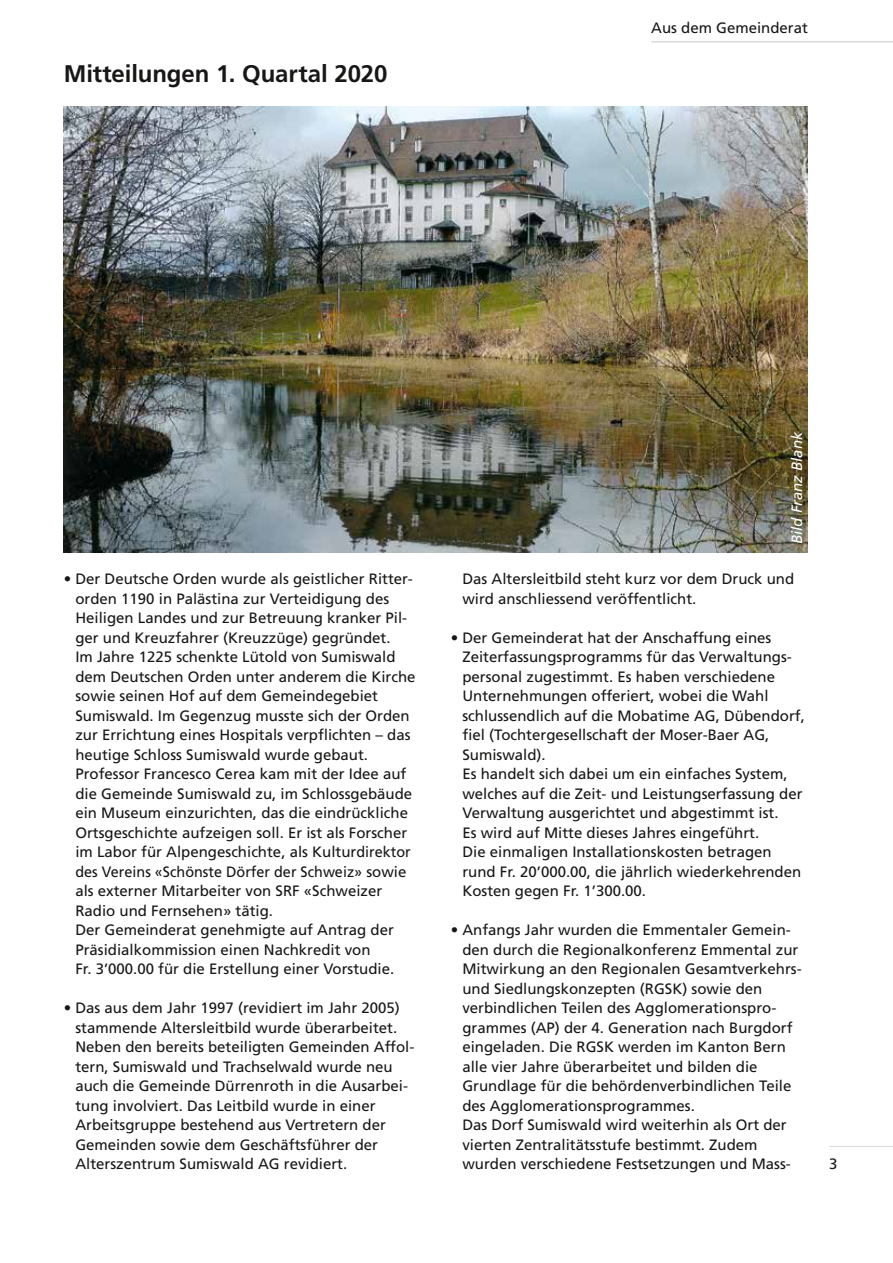
<style>
.page{position:relative;width:893px;height:1263px;background:#fff}
.page>*{position:absolute;margin:0;border:0;box-sizing:border-box;transform-origin:0 0}
.t1{font:700 24px "Frutiger LT Std";letter-spacing:-.005em;color:#181716}
.t2{font:15px/19.5px "Frutiger LT Std";color:#181716}
.t3{font:italic 15px "Frutiger LT Std";color:#fff}
</style>
<div class="page">
<hr style="left:829px;top:1146px;width:64px;height:1px;background:#d9dada">
<hr style="left:651px;top:41px;width:242px;height:2px;background:#d9dada">
<img style="left:64px;top:106px;width:744px;height:447px">
<h1 class="t1" style="left:64px;top:59px;width:325px">Mitteilungen 1. Quartal 2020</h1>
<p class="t2" style="left:651px;top:18px;width:158px">Aus dem Gemeinderat</p>
<p class="t2" style="left:75px;top:569px;width:342px;text-indent:-12px">• Der Deutsche Orden wurde als geistlicher Ritter&shy;orden 1190 in Palästina zur Verteidigung des Heiligen Landes und zur Betreuung kranker Pil&shy;ger und Kreuzfahrer (Kreuzzüge) gegründet.<br>Im Jahre 1225 schenkte Lütold von Sumiswald dem Deutschen Orden unter anderem die Kirche sowie seinen Hof auf dem Gemeindegebiet Sumiswald. Im Gegenzug musste sich der Orden zur Errichtung eines Hospitals verpflichten – das heutige Schloss Sumiswald wurde gebaut.<br>Professor Francesco Cerea kam mit der Idee auf die Gemeinde Sumiswald zu, im Schlossgebäude ein Museum einzurichten, das die eindrückliche Ortsgeschichte aufzeigen soll. Er ist als Forscher im Labor für Alpengeschichte, als Kulturdirektor des Vereins «Schönste Dörfer der Schweiz» sowie als externer Mitarbeiter von SRF «Schweizer Radio und Fernsehen» tätig.<br>Der Gemeinderat genehmigte auf Antrag der Präsidialkommission einen Nachkredit von<br>Fr. 3’000.00 für die Erstellung einer Vorstudie.</p>
<p class="t2" style="left:75px;top:998px;width:340px;text-indent:-12px">• Das aus dem Jahr 1997 (revidiert im Jahr 2005) stammende Altersleitbild wurde überarbeitet.<br>Neben den bereits beteiligten Gemeinden Affol&shy;tern, Sumiswald und Trachselwald wurde neu auch die Gemeinde Dürrenroth in die Ausarbei&shy;tung involviert. Das Leitbild wurde in einer Arbeitsgruppe bestehend aus Vertretern der Gemeinden sowie dem Geschäftsführer der Alterszentrum Sumiswald AG revidiert.</p>
<p class="t3" style="left:788px;top:544px;width:114px;rotate:-90deg">Bild Franz Blank</p>
<p class="t2" style="left:462px;top:569px;width:333px">Das Altersleitbild steht kurz vor dem Druck und wird anschliessend veröffentlicht.</p>
<p class="t2" style="left:462px;top:628px;width:344px;text-indent:-12px">• Der Gemeinderat hat der Anschaffung eines Zeiterfassungsprogramms für das Verwaltungs&shy;personal zugestimmt. Es haben verschiedene Unternehmungen offeriert, wobei die Wahl schlussendlich auf die Mobatime AG, Dübendorf, fiel (Tochtergesellschaft der Moser-Baer AG, Sumiswald).<br>Es handelt sich dabei um ein einfaches System, welches auf die Zeit- und Leistungserfassung der Verwaltung ausgerichtet und abgestimmt ist.<br>Es wird auf Mitte dieses Jahres eingeführt.<br>Die einmaligen Installationskosten betragen rund Fr. 20’000.00, die jährlich wiederkehrenden Kosten gegen Fr. 1’300.00.</p>
<p class="t2" style="left:462px;top:920px;width:341px;text-indent:-12px">• Anfangs Jahr wurden die Emmentaler Gemein&shy;den durch die Regionalkonferenz Emmental zur Mitwirkung an den Regionalen Gesamtverkehrs&shy;und Siedlungskonzepten (RGSK) sowie den verbindlichen Teilen des Agglomerationspro&shy;grammes (AP) der 4. Generation nach Burgdorf eingeladen. Die RGSK werden im Kanton Bern alle vier Jahre überarbeitet und bilden die Grundlage für die behördenverbindlichen Teile des Agglomerationsprogrammes.<br>Das Dorf Sumiswald wird weiterhin als Ort der vierten Zentralitätsstufe bestimmt. Zudem wurden verschiedene Festsetzungen und Mass-</p>
<p class="t2" style="left:829px;top:1154px;width:10px">3</p>
</div>
